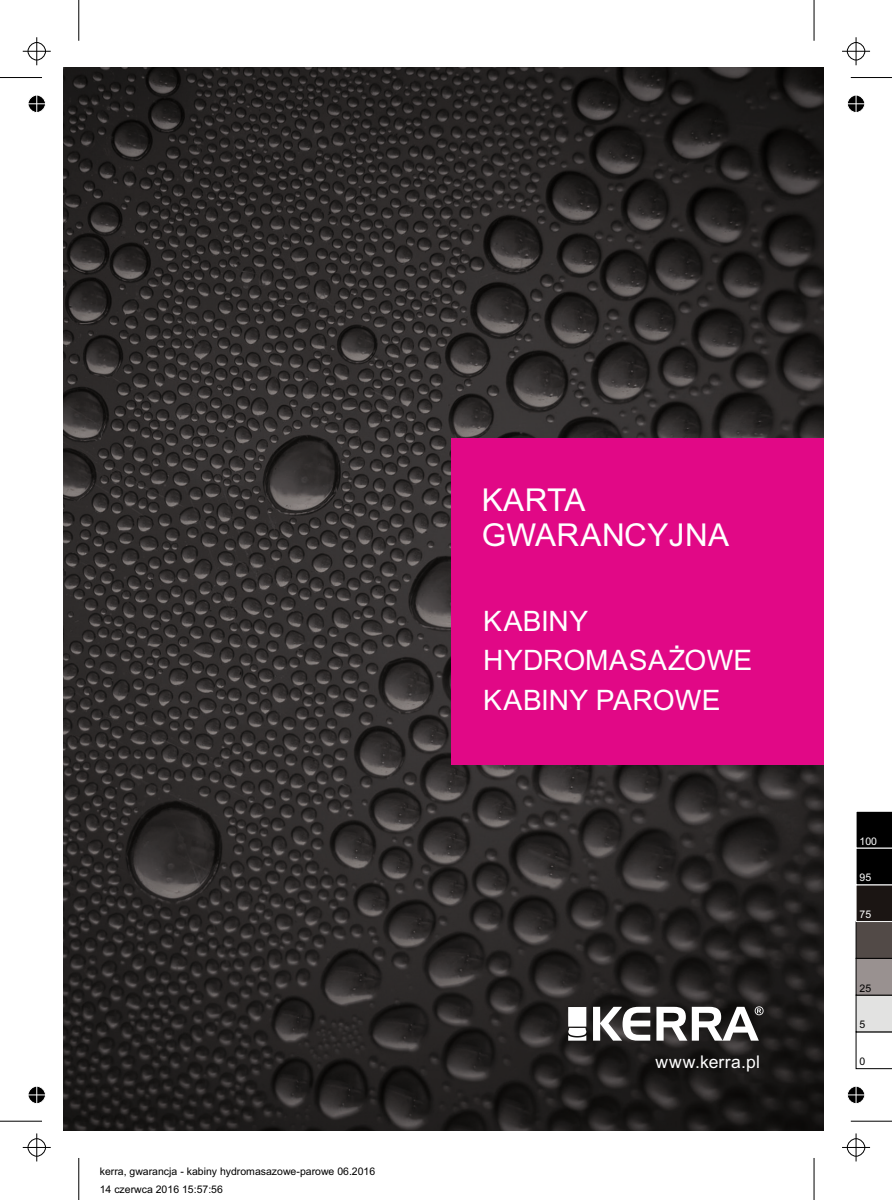
<style>
.page{position:relative;width:892px;height:1200px;background:#fff}
.page>*{position:absolute;margin:0;border:0;box-sizing:border-box;transform-origin:0 0}
.t1{font:31.5px/35.2px "Arial";letter-spacing:.015em;color:#fff}
.t2{font:28.18px/39.4px "Arial";letter-spacing:.015em;color:#fff}
.t3{font:17.5px "Arial";letter-spacing:.02em;color:#fff}
.t4{font:10.5px/17.5px "Arial";color:#000}
.t5{font:10.5px "Arial";color:#fff}
</style>
<div class="page">
<img style="left:63px;top:67px;width:761px;height:1063px">
<div style="left:451px;top:438px;width:373px;height:327px;background:#e10886"></div>
<svg style="left:568px;top:1006px;width:195px;height:34px"></svg>
<hr style="left:0;top:1120px;width:42px;height:1px;background:#000">
<hr style="left:78px;top:1157px;width:1px;height:42px;background:#000">
<hr style="left:0;top:77px;width:42px;height:1px;background:#000">
<hr style="left:78px;top:0;width:1px;height:41px;background:#000">
<hr style="left:850px;top:77px;width:42px;height:1px;background:#000">
<hr style="left:813px;top:0;width:1px;height:41px;background:#000">
<hr style="left:850px;top:1120px;width:42px;height:1px;background:#000">
<hr style="left:813px;top:1157px;width:1px;height:42px;background:#000">
<svg style="left:23px;top:1133px;width:28px;height:28px"></svg>
<svg style="left:23px;top:37px;width:28px;height:28px"></svg>
<svg style="left:842px;top:37px;width:28px;height:28px"></svg>
<svg style="left:842px;top:1133px;width:28px;height:28px"></svg>
<svg style="left:28px;top:1086px;width:18px;height:18px"></svg>
<svg style="left:28px;top:95px;width:18px;height:18px"></svg>
<svg style="left:847px;top:95px;width:18px;height:17px"></svg>
<svg style="left:847px;top:1086px;width:18px;height:18px"></svg>
<svg style="left:855px;top:811px;width:37px;height:257px;background:#6d6a69"></svg>
<p class="t4" style="left:100px;top:1163px;width:277px">kerra, gwarancja - kabiny hydromasazowe-parowe 06.2016<br>14 czerwca 2016 15:57:56</p>
<h1 class="t1" style="left:482px;top:485px;width:249px">KARTA<br>GWARANCYJNA</h1>
<h2 class="t2" style="left:483px;top:603px;width:271px">KABINY<br>HYDROMASAŻOWE<br>KABINY PAROWE</h2>
<p class="t5" style="left:859px;top:836px;width:19px">100</p>
<p class="t5" style="left:859px;top:873px;width:13px">95</p>
<p class="t5" style="left:859px;top:910px;width:13px">75</p>
<p class="t4" style="left:859px;top:980px;width:13px">25</p>
<p class="t4" style="left:859px;top:1016px;width:7px">5</p>
<h3 class="t3" style="left:655px;top:1055px;width:106px">www.kerra.pl</h3>
<p class="t4" style="left:859px;top:1053px;width:7px">0</p>
</div>
